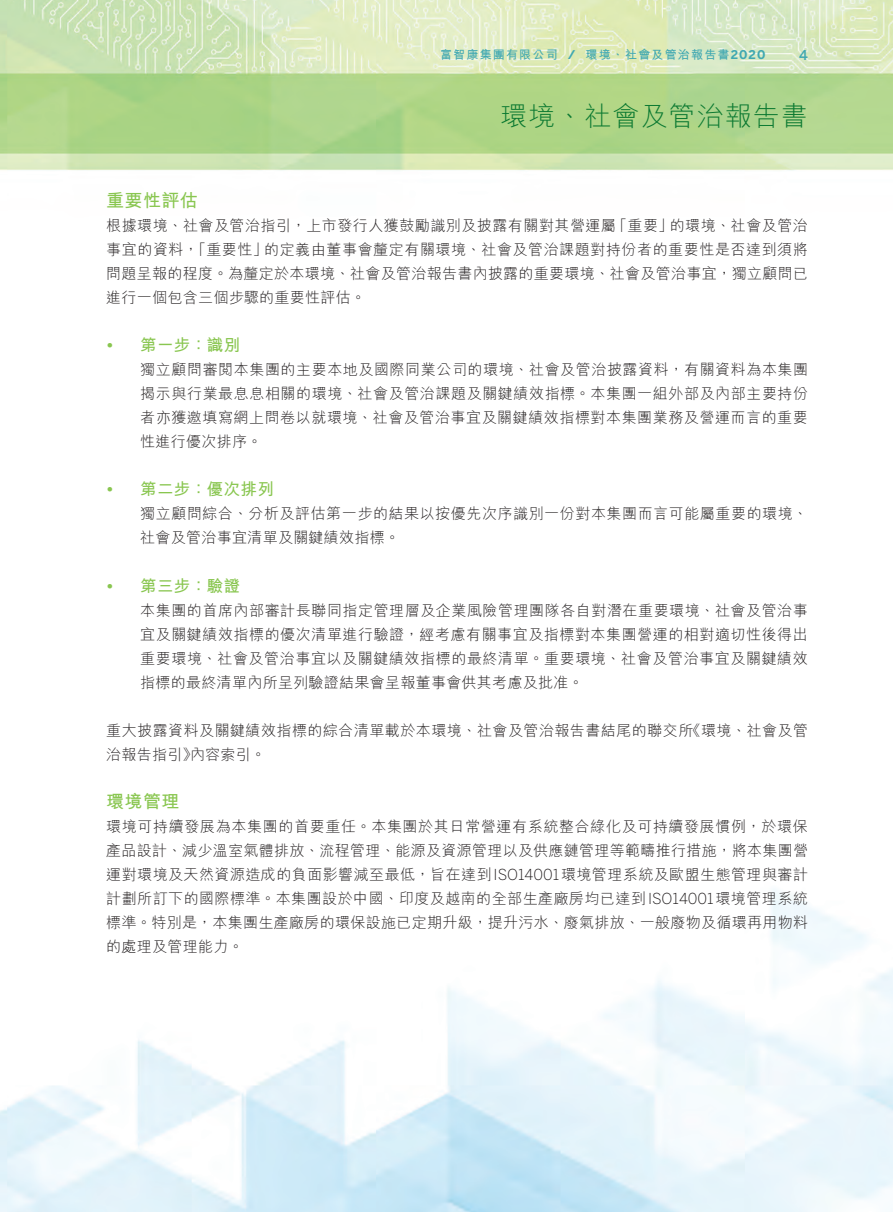
<style>
.page{position:relative;width:893px;height:1212px;background:#fff}
.page>*{position:absolute;margin:0;border:0;box-sizing:border-box;transform-origin:0 0}
.t1{font:300 27px "M Hei HK";letter-spacing:.04em;color:#0b7931}
._01_H1{font:700 18px "M Hei HK";letter-spacing:.02em;color:#89c650}
._02_H2{font:700 16.5px "M Hei HK";letter-spacing:.02em;color:#89c650}
._02_H2-2{font:700 16.5px "Benton Sans";color:#89c650}
._00_txt{font:300 15px/24px "M Hei HK";letter-spacing:.03em;color:#231f20}
.t2{font:500 13.5px "Benton Sans";color:#40a8b1}
.t3{font:700 12px "M Hei HK";letter-spacing:.1em;color:#40a8b1}
.t4{font:700 12px "Benton Sans";color:#40a8b1}
.s1{font-family:"Benton Sans"}
</style>
<div class="page">
<img style="left:0;top:0;width:893px;height:1212px">
<p class="t3" style="left:440px;top:46px;width:119px">富智康集團有限公司</p>
<p class="t4" style="left:568px;top:47px;width:9px">/</p>
<p class="t3" style="left:585px;top:46px;width:181px">環境、社會及管治報告書<span class="s1">2020</span></p>
<p class="t2" style="left:799px;top:47px;width:10px">4</p>
<p class="_01_H1" style="left:106px;top:188px;width:93px">重要性評估</p>
<h1 class="t1" style="left:500px;top:102px;width:309px">環境、社會及管治報告書</h1>
<p class="_00_txt" style="left:264px;top:214px;width:545px;text-indent:-158px">根據環境、社會及管治指引，上市發行人獲鼓勵識別及披露有關對其營運屬<br>的定義由董事會釐定有關環境、社會及管治課題對持份者的重要性是否達到須將</p>
<p class="_00_txt" style="left:670px;top:214px;width:140px">的環境、社會及管治</p>
<p class="_00_txt" style="left:612px;top:214px;width:62px">「重要」</p>
<p class="_00_txt" style="left:106px;top:238px;width:703px">事宜的資料「，重要性」<br>問題呈報的程度。為釐定於本環境、社會及管治報告書內披露的重要環境、社會及管治事宜，獨立顧問已進行一個包含三個步驟的重要性評估。</p>
<p class="_02_H2" style="left:140px;top:333px;width:101px">第一步：識別</p>
<p class="_02_H2-2" style="left:106px;top:335px;width:9px">•</p>
<p class="_02_H2-2" style="left:106px;top:479px;width:9px">•</p>
<p class="_02_H2-2" style="left:106px;top:575px;width:9px">•</p>
<p class="_00_txt" style="left:140px;top:358px;width:669px;text-align:justify">獨立顧問審閱本集團的主要本地及國際同業公司的環境、社會及管治披露資料，有關資料為本集團揭示與行業最息息相關的環境、社會及管治課題及關鍵績效指標。本集團一組外部及內部主要持份者亦獲邀填寫網上問卷以就環境、社會及管治事宜及關鍵績效指標對本集團業務及營運而言的重要性進行優次排序。</p>
<p class="_02_H2" style="left:140px;top:477px;width:135px">第二步：優次排列</p>
<p class="_00_txt" style="left:140px;top:502px;width:669px">獨立顧問綜合、分析及評估第一步的結果以按優先次序識別一份對本集團而言可能屬重要的環境、社會及管治事宜清單及關鍵績效指標。</p>
<p class="_02_H2" style="left:140px;top:573px;width:101px">第三步：驗證</p>
<p class="_00_txt" style="left:140px;top:598px;width:669px;text-align:justify">本集團的首席內部審計長聯同指定管理層及企業風險管理團隊各自對潛在重要環境、社會及管治事宜及關鍵績效指標的優次清單進行驗證，經考慮有關事宜及指標對本集團營運的相對適切性後得出重要環境、社會及管治事宜以及關鍵績效指標的最終清單。重要環境、社會及管治事宜及關鍵績效指標的最終清單內所呈列驗證結果會呈報董事會供其考慮及批准。</p>
<p class="_00_txt" style="left:686px;top:718px;width:124px">《環境、社會及管</p>
<p class="_00_txt" style="left:190px;top:718px;width:505px;text-indent:-84px">重大披露資料及關鍵績效指標的綜合清單載於本環境、社會及管治報告書結尾的聯交所內容索引。</p>
<p class="_00_txt" style="left:106px;top:742px;width:93px">治報告指引》</p>
<p class="_01_H1" style="left:106px;top:788px;width:75px">環境管理</p>
<p class="_00_txt" style="left:106px;top:814px;width:703px;text-align:justify">環境可持續發展為本集團的首要重任。本集團於其日常營運有系統整合綠化及可持續發展慣例，於環保產品設計、減少溫室氣體排放、流程管理、能源及資源管理以及供應鏈管理等範疇推行措施，將本集團營運對環境及天然資源造成的負面影響減至最低，旨在達到<span class="s1">ISO14001</span>環境管理系統及歐盟生態管理與審計計劃所訂下的國際標準。本集團設於中國、印度及越南的全部生產廠房均已達到<span class="s1">ISO14001</span>環境管理系統標準。特別是，本集團生產廠房的環保設施已定期升級，提升污水、廢氣排放、一般廢物及循環再用物料的處理及管理能力。</p>
</div>
